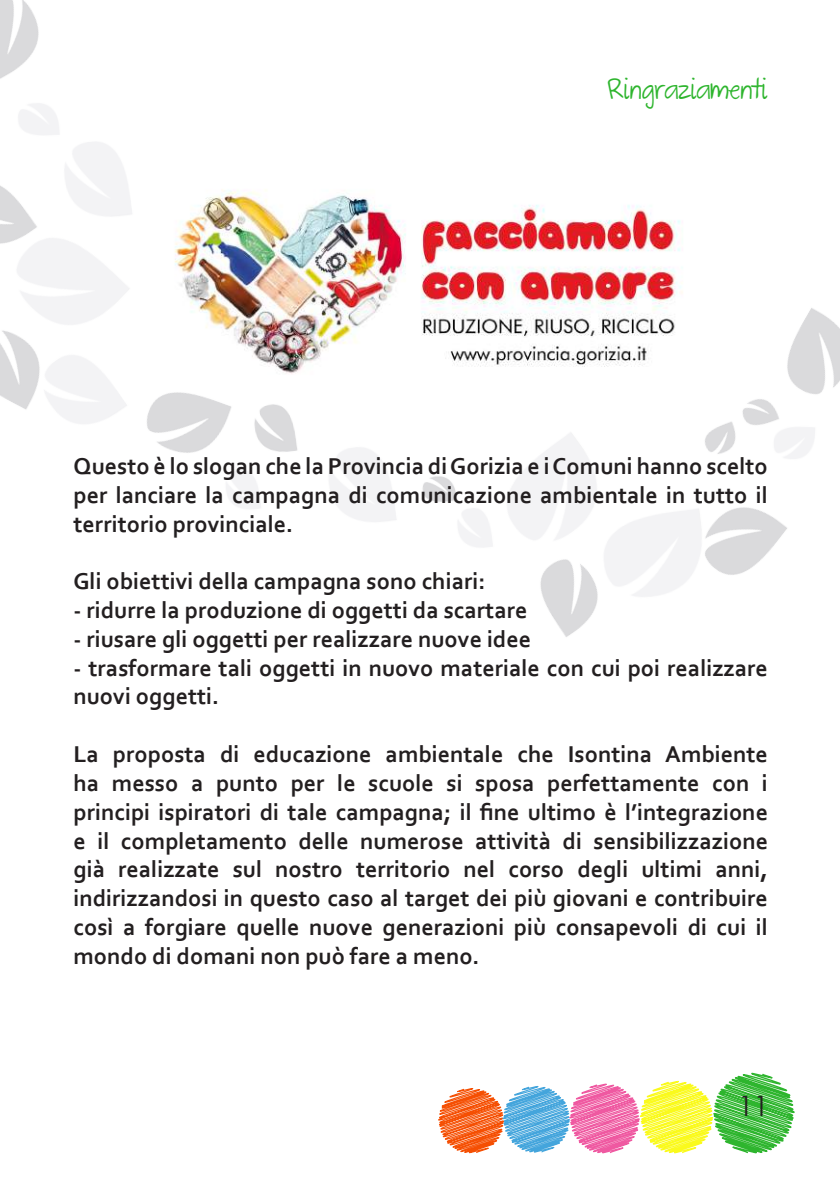
<style>
.page{position:relative;width:840px;height:1191px;background:#fff}
.page>*{position:absolute;margin:0;border:0;box-sizing:border-box;transform-origin:0 0}
.t1{font:28px "Century Gothic";color:#231f20}
.t2{font:700 24px/28.8px "Corbel";color:#231f20;text-align:justify}
.t3{font:24px "The Great Escape";color:#2eb52e}
</style>
<div class="page">
<svg style="left:438px;top:1072px;width:356px;height:82px"></svg>
<img style="left:719px;top:507px;width:68px;height:68px">
<img style="left:540px;top:575px;width:48px;height:62px">
<img style="left:588px;top:509px;width:131px;height:110px">
<img style="left:787px;top:308px;width:52px;height:86px">
<img style="left:0;top:366px;width:17px;height:39px">
<img style="left:0;top:185px;width:17px;height:15px">
<img style="left:0;top:200px;width:129px;height:166px">
<img style="left:47px;top:142px;width:85px;height:88px">
<img style="left:742px;top:399px;width:39px;height:36px">
<img style="left:147px;top:392px;width:95px;height:86px">
<img style="left:17px;top:328px;width:112px;height:96px">
<img style="left:254px;top:404px;width:44px;height:48px">
<img style="left:471px;top:433px;width:164px;height:142px">
<img style="left:422px;top:476px;width:35px;height:26px">
<img style="left:705px;top:416px;width:38px;height:38px">
<img style="left:174px;top:190px;width:509px;height:184px">
<img style="left:0;top:0;width:39px;height:79px">
<p class="t3" style="left:606px;top:77px;width:162px">Ringraziamenti</p>
<p class="t2" style="left:73px;top:451px;width:695px">Questo è lo slogan che la Provincia di Gorizia e i Comuni hanno scelto per lanciare la campagna di comunicazione ambientale in tutto il territorio provinciale.</p>
<p class="t2" style="left:73px;top:566px;width:413px">Gli obiettivi della campagna sono chiari:</p>
<p class="t2" style="left:73px;top:595px;width:455px">- ridurre la produzione di oggetti da scartare</p>
<p class="t2" style="left:73px;top:624px;width:459px">- riusare gli oggetti per realizzare nuove idee</p>
<p class="t2" style="left:73px;top:652px;width:695px">- trasformare tali oggetti in nuovo materiale con cui poi realizzare nuovi oggetti.</p>
<p class="t2" style="left:73px;top:739px;width:695px">La proposta di educazione ambientale che Isontina Ambiente ha messo a punto per le scuole si sposa perfettamente con i principi ispiratori di tale campagna; il fine ultimo è l’integrazione e il completamento delle numerose attività di sensibilizzazione già realizzate sul nostro territorio nel corso degli ultimi anni, indirizzandosi in questo caso al target dei più giovani e contribuire così a forgiare quelle nuove generazioni più consapevoli di cui il mondo di domani non può fare a meno.</p>
<p class="t1" style="left:737px;top:1086px;width:33px">11</p>
</div>
